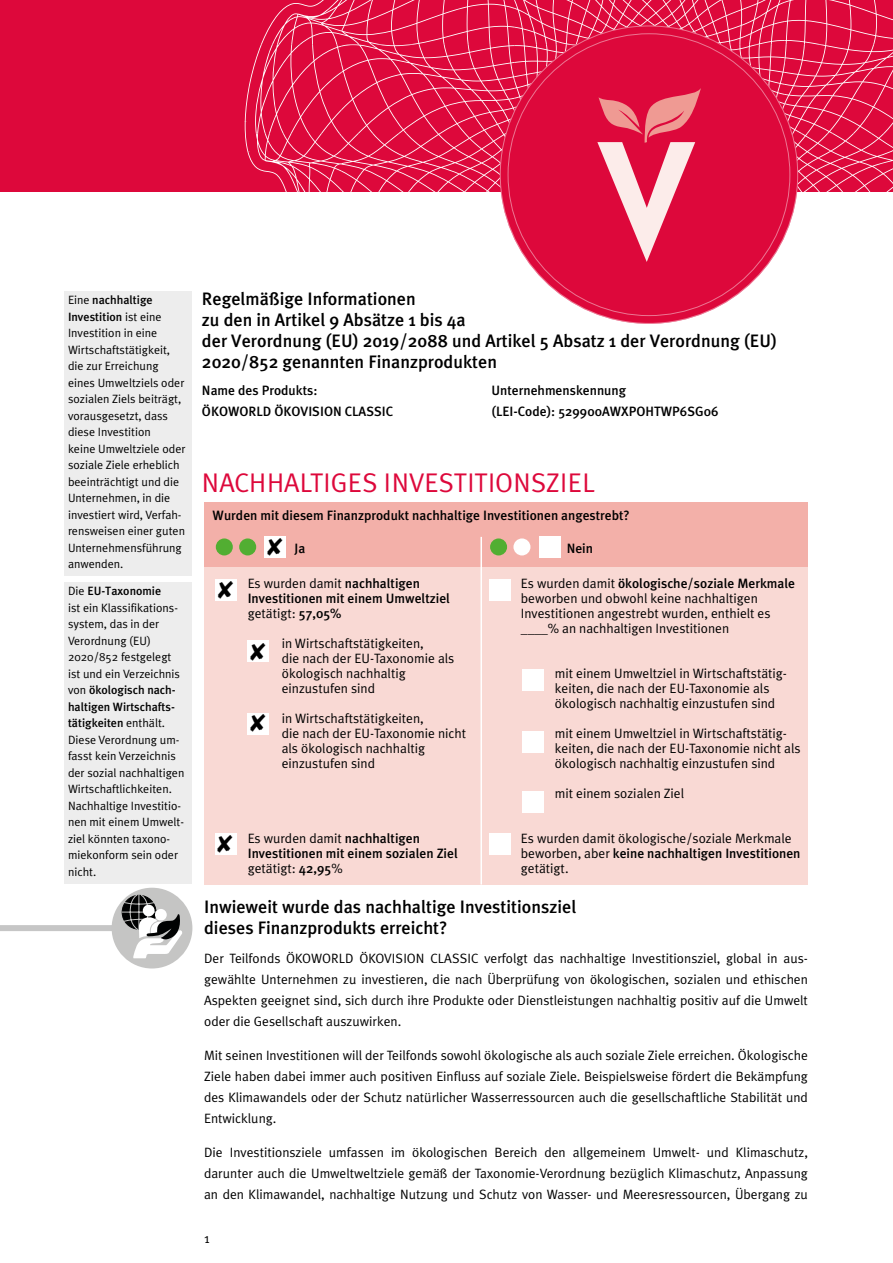
<style>
.page{position:relative;width:893px;height:1263px;background:#fff}
.page>*{position:absolute;margin:0;border:0;box-sizing:border-box;transform-origin:0 0}
.t1{font:27px "Meta Plus Normal";letter-spacing:.01em;color:#dd083b}
.t2{font:500 18px/21px "Meta Plus";color:#000}
.t3{font:13.5px/15px "Meta Plus Normal";color:#000}
.t4{font:500 13.5px "Meta Plus";color:#000}
.t5{font:12px/16.5px "Meta Plus Normal";color:#000}
.t6{font:500 12px/16.5px "Meta Plus";color:#000}
.s1{font-family:"Meta Plus Normal";font-weight:400}
.s2{font-family:"Meta Plus";font-weight:500}
</style>
<div class="page">
<div style="left:0;top:0;width:893px;height:191px;background:#dd083b"></div>
<div style="left:500px;top:26px;width:298px;height:298px;background:#dd083b;border-radius:50%"></div>
<svg style="left:255px;top:0;width:638px;height:262px"></svg>
<div style="left:204px;top:502px;width:604px;height:382px;background:#f9d9d4"></div>
<div style="left:204px;top:502px;width:604px;height:65px;background:#f3b0a9"></div>
<div style="left:0;top:925px;width:122px;height:6px;background:#c6c6c6"></div>
<div style="left:112px;top:888px;width:80px;height:80px;background:#c5c5c4;border-radius:50%"></div>
<svg style="left:121px;top:894px;width:62px;height:64px"></svg>
<div style="left:216px;top:579px;width:21px;height:21px;background:#fff"></div>
<div style="left:248px;top:640px;width:21px;height:21px;background:#fff"></div>
<div style="left:248px;top:713px;width:21px;height:21px;background:#fff"></div>
<div style="left:216px;top:833px;width:21px;height:22px;background:#fff"></div>
<div style="left:489px;top:579px;width:21px;height:21px;background:#fff"></div>
<div style="left:522px;top:670px;width:21px;height:21px;background:#fff"></div>
<div style="left:522px;top:731px;width:21px;height:22px;background:#fff"></div>
<div style="left:522px;top:791px;width:21px;height:21px;background:#fff"></div>
<div style="left:489px;top:833px;width:21px;height:22px;background:#fff"></div>
<hr style="left:480px;top:537px;width:2px;height:347px;background:#fff">
<div style="left:216px;top:538px;width:17px;height:17px;background:#52ae32;border-radius:50%"></div>
<div style="left:239px;top:538px;width:17px;height:17px;background:#52ae32;border-radius:50%"></div>
<div style="left:265px;top:536px;width:21px;height:22px;background:#fff"></div>
<div style="left:490px;top:538px;width:17px;height:17px;background:#52ae32;border-radius:50%"></div>
<div style="left:513px;top:538px;width:17px;height:17px;background:#fff;border-radius:50%"></div>
<div style="left:539px;top:536px;width:21px;height:22px;background:#fff"></div>
<div style="left:64px;top:291px;width:127px;height:285px;background:#ededed"></div>
<div style="left:64px;top:582px;width:127px;height:302px;background:#ededed"></div>
<p class="t6" style="left:68px;top:292px;width:95px"><span class="s1">Eine</span> nachhaltige<br>Investition <span class="s1">ist eine</span></p>
<p class="t5" style="left:68px;top:325px;width:119px">Investition in eine<br>Wirtschaftstätigkeit, die zur Erreichung eines Umweltziels oder sozialen Ziels beiträgt, vorausgesetzt, dass diese Investition<br>keine Umweltziele oder soziale Ziele erheblich beeinträchtigt und die<br>Unternehmen, in die investiert wird, Verfah&shy;rensweisen einer guten<br>Unternehmensführung anwenden.</p>
<p class="t6" style="left:68px;top:583px;width:95px"><span class="s1">Die</span> EU-Taxonomie</p>
<p class="t5" style="left:68px;top:599px;width:113px">ist ein Klassifikations&shy;system, das in der<br>Verordnung (EU)<br>2020/852 festgelegt ist und ein Verzeichnis</p>
<p class="t6" style="left:68px;top:682px;width:109px;text-align:justify"><span class="s1">von</span> ökologisch nach&shy;haltigen Wirtschafts&shy;tätigkeiten <span class="s1">enthält.</span></p>
<p class="t5" style="left:68px;top:731px;width:118px">Diese Verordnung um&shy;fasst kein Verzeichnis der sozial nachhaltigen<br>Wirtschaftlichkeiten.<br>Nachhaltige Investitio&shy;nen mit einem Umwelt&shy;ziel könnten taxono&shy;miekonform sein oder nicht.</p>
<h2 class="t2" style="left:202px;top:288px;width:577px">Regelmäßige Informationen<br>zu den in Artikel 9 Absätze 1 bis 4a<br>der Verordnung (EU) 2019/2088 und Artikel 5 Absatz 1 der Verordnung (EU)<br>2020/852 genannten Finanzprodukten</h2>
<p class="t4" style="left:202px;top:382px;width:117px">Name des Produkts:</p>
<p class="t4" style="left:491px;top:382px;width:136px">Unternehmenskennung</p>
<p class="t4" style="left:202px;top:403px;width:193px">ÖKOWORLD ÖKOVISION CLASSIC</p>
<p class="t4" style="left:491px;top:403px;width:228px">(LEI-Code): 529900AWXPOHTWP6SG06</p>
<h1 class="t1" style="left:202px;top:467px;width:394px">NACHHALTIGES INVESTITIONSZIEL</h1>
<p class="t4" style="left:213px;top:508px;width:419px">Wurden mit diesem Finanzprodukt nachhaltige Investitionen angestrebt?</p>
<p class="t4" style="left:295px;top:540px;width:12px">Ja</p>
<p class="t4" style="left:567px;top:540px;width:28px">Nein</p>
<p class="t4" style="left:521px;top:576px;width:276px"><span class="s1">Es wurden damit</span> ökologische/soziale Merkmale</p>
<p class="t3" style="left:521px;top:591px;width:251px">beworben und obwohl keine nachhaltigen<br>Investitionen angestrebt wurden, enthielt es ____% an nachhaltigen Investitionen</p>
<p class="t3" style="left:555px;top:666px;width:234px">mit einem Umweltziel in Wirtschaftstätig&shy;keiten, die nach der EU-Taxonomie als ökologisch nachhaltig einzustufen sind</p>
<p class="t3" style="left:555px;top:726px;width:247px">mit einem Umweltziel in Wirtschaftstätig&shy;keiten, die nach der EU-Taxonomie nicht als ökologisch nachhaltig einzustufen sind</p>
<p class="t3" style="left:555px;top:786px;width:131px">mit einem sozialen Ziel</p>
<p class="t3" style="left:521px;top:831px;width:272px">Es wurden damit ökologische/soziale Merkmale</p>
<p class="t4" style="left:521px;top:846px;width:281px"><span class="s1">beworben, aber</span> keine nachhaltigen Investitionen</p>
<p class="t3" style="left:521px;top:861px;width:49px">getätigt.</p>
<p class="t3" style="left:248px;top:576px;width:174px">Es wurden damit <span class="s2">nachhaltigen</span></p>
<p class="t4" style="left:248px;top:591px;width:204px">Investitionen mit einem Umweltziel</p>
<p class="t3" style="left:248px;top:606px;width:95px">getätigt: <span class="s2">57,05%</span></p>
<p class="t3" style="left:282px;top:636px;width:174px">in Wirtschaftstätigkeiten,<br>die nach der EU-Taxonomie als ökologisch nachhaltig einzustufen sind</p>
<p class="t3" style="left:282px;top:711px;width:186px">in Wirtschaftstätigkeiten,<br>die nach der EU-Taxonomie nicht als ökologisch nachhaltig einzustufen sind</p>
<p class="t3" style="left:248px;top:831px;width:174px">Es wurden damit <span class="s2">nachhaltigen</span></p>
<p class="t4" style="left:248px;top:846px;width:212px">Investitionen mit einem sozialen Ziel</p>
<p class="t3" style="left:248px;top:861px;width:96px">getätigt: <span class="s2">42,95</span>%</p>
<h2 class="t2" style="left:204px;top:896px;width:374px">Inwieweit wurde das nachhaltige Investitionsziel dieses Finanzprodukts erreicht?</h2>
<p class="t3" style="left:204px;top:948px;width:605px;line-height:21px;text-align:justify">Der Teilfonds ÖKOWORLD ÖKOVISION CLASSIC verfolgt das nachhaltige Investitionsziel, global in aus&shy;gewählte Unternehmen zu investieren, die nach Überprüfung von ökologischen, sozialen und ethischen Aspekten geeignet sind, sich durch ihre Produkte oder Dienstleistungen nachhaltig positiv auf die Umwelt oder die Gesellschaft auszuwirken.</p>
<p class="t3" style="left:204px;top:1045px;width:605px;line-height:21px;text-align:justify">Mit seinen Investitionen will der Teilfonds sowohl ökologische als auch soziale Ziele erreichen. Ökologische Ziele haben dabei immer auch positiven Einfluss auf soziale Ziele. Beispielsweise fördert die Bekämpfung des Klimawandels oder der Schutz natürlicher Wasserressourcen auch die gesellschaftliche Stabilität und Entwicklung.</p>
<p class="t3" style="left:204px;top:1141px;width:605px;line-height:21px;text-align:justify">Die Investitionsziele umfassen im ökologischen Bereich den allgemeinem Umwelt- und Klimaschutz, darunter auch die Umweltweltziele gemäß der Taxonomie-Verordnung bezüglich Klimaschutz, Anpassung an den Klimawandel, nachhaltige Nutzung und Schutz von Wasser- und Meeresressourcen, Übergang zu</p>
<p class="t3" style="left:204px;top:1231px;width:7px">1</p>
</div>
